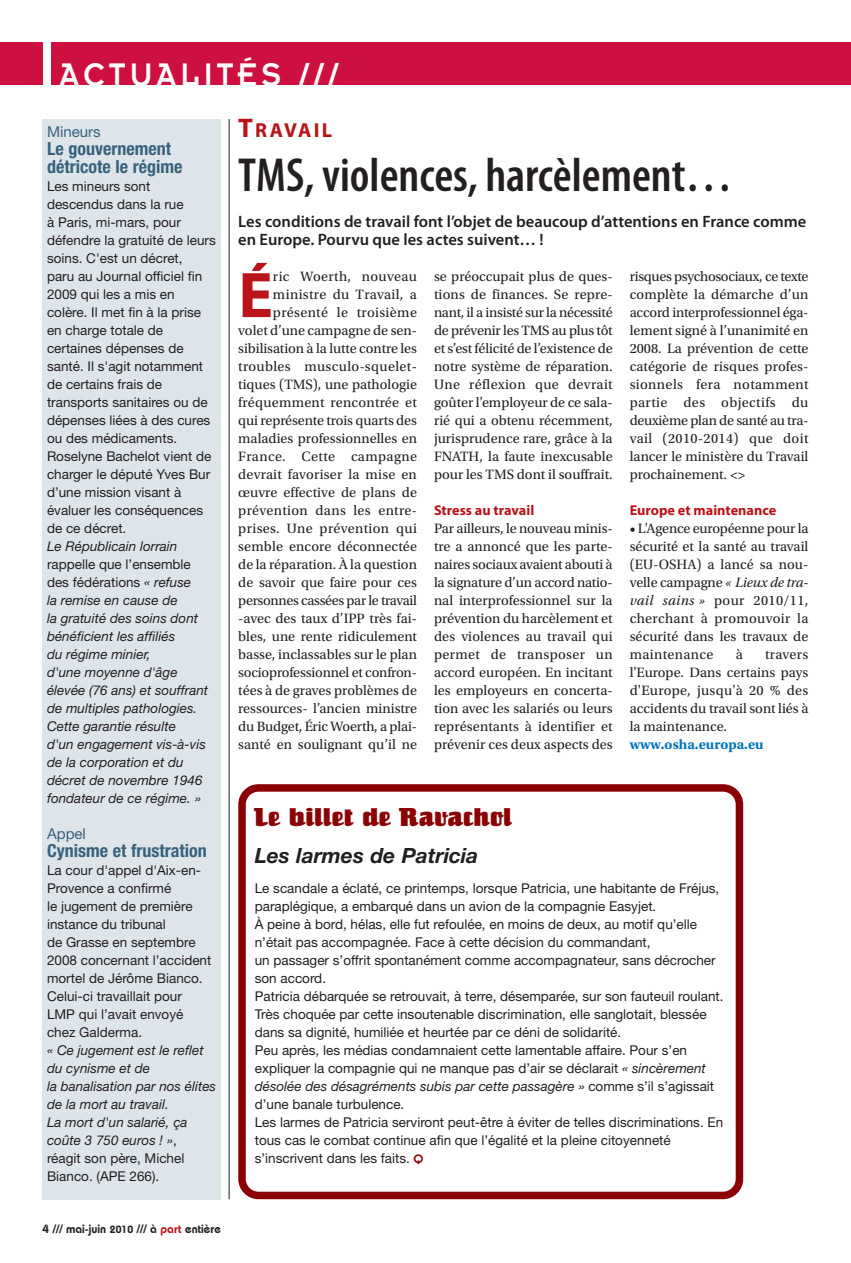
<style>
.page{position:relative;width:851px;height:1263px;background:#fff}
.page>*{position:absolute;margin:0;border:0;box-sizing:border-box;transform-origin:0 0}
.t1{font:700 65.1px "Myriad Pro";color:#ba1319}
.t2{font:600 condensed 48px "Myriad Pro";color:#231f20}
.t3{font:36px "Insignia LT Std";letter-spacing:.125em;color:#fff;scale:.9 1}
.t4{font:27px "Einhorn";letter-spacing:.045em;color:#8b0204}
.t5{font:italic 700 21px "Helvetica Neue LT Std";color:#231f20}
.t6{font:700 20.25px "Myriad Pro";letter-spacing:.11em;color:#ba1319}
.t7{font:700 condensed 18px/18px "Helvetica Neue LT Std";color:#38627b}
.t8{font:600 16.5px/18px "Myriad Pro";color:#231f20}
.t9{font:15px "Helvetica Neue LT Std";color:#38627b}
.t10{font:14.25px/18px "Utopia Std";color:#231f20;text-align:justify}
.t11{font:700 14.25px "Myriad Pro";color:#ba1319}
.t12{font:700 14.25px "Utopia Std";color:#0074bc}
.t13{font:13.5px/18px "Helvetica Neue LT Std";color:#231f20}
.t14{font:italic 13.5px/18px "Helvetica Neue LT Std";color:#231f20}
.t15{font:600 12px "Bauhaus Std";color:#231f20}
.s1{font-style:normal}
.s2{font-size:27px}
.s3{font-style:italic}
.s4{font-family:"Insignia LT Std";color:#8b0204}
.s5{font-size:10.5px}
.s6{color:#ba1319}
</style>
<div class="page">
<div style="left:0;top:43px;width:43px;height:42px;background:#ce1041"></div>
<div style="left:51px;top:43px;width:799px;height:42px;background:#ce1041"></div>
<div style="left:43px;top:119px;width:178px;height:1080px;background:#dee5ea"></div>
<hr style="left:229px;top:119px;width:1px;height:1080px;background:#231f20">
<svg style="left:238px;top:784px;width:505px;height:415px"></svg>
<h3 class="t3" style="left:60px;top:64px;width:312px">ACTUALITÉS ///</h3>
<p class="t9" style="left:47px;top:126px;width:55px">Mineurs</p>
<p class="t7" style="left:47px;top:141px;width:137px">Le gouvernement détricote le régime</p>
<p class="t13" style="left:47px;top:179px;width:170px">Les mineurs sont descendus dans la rue<br>à Paris, mi-mars, pour défendre la gratuité de leurs soins. C'est un décret,<br>paru au Journal officiel fin<br>2009 qui les a mis en colère. Il met fin à la prise en charge totale de certaines dépenses de santé. Il s'agit notamment de certains frais de transports sanitaires ou de dépenses liées à des cures ou des médicaments.<br>Roselyne Bachelot vient de charger le député Yves Bur d’une mission visant à évaluer les conséquences de ce décret.</p>
<p class="t14" style="left:47px;top:539px;width:132px">Le Républicain lorrain</p>
<p class="t14" style="left:47px;top:557px;width:162px"><span class="s1">rappelle que l’ensemble des fédérations</span> « refuse<br>la remise en cause de<br>la gratuité des soins dont bénéficient les affiliés<br>du régime minier,<br>d'une moyenne d'âge élevée (76 ans) et souffrant de multiples pathologies.<br>Cette garantie résulte<br>d'un engagement vis-à-vis de la corporation et du décret de novembre 1946 fondateur de ce régime. »</p>
<p class="t9" style="left:47px;top:828px;width:40px">Appel</p>
<p class="t7" style="left:47px;top:843px;width:161px">Cynisme et frustration</p>
<p class="t13" style="left:47px;top:863px;width:166px">La cour d'appel d'Aix-en-<br>Provence a confirmé<br>le jugement de première instance du tribunal<br>de Grasse en septembre<br>2008 concernant l’accident mortel de Jérôme Bianco.<br>Celui-ci travaillait pour<br>LMP qui l’avait envoyé chez Galderma.</p>
<p class="t14" style="left:47px;top:1043px;width:170px">« Ce jugement est le reflet du cynisme et de<br>la banalisation par nos élites de la mort au travail.<br>La mort d'un salarié, ça coûte 3 750 euros ! »<span class="s1">,<br>réagit son père, Michel<br>Bianco. (APE 266).</span></p>
<h3 class="t6" style="left:238px;top:123px;width:95px"><span class="s2">T</span>RAVAIL</h3>
<h2 class="t2" style="left:238px;top:158px;width:496px">TMS, violences, harcèlement…</h2>
<p class="t8" style="left:238px;top:214px;width:569px">Les conditions de travail font l’objet de beaucoup d’attentions en France comme en Europe. Pourvu que les actes suivent… !</p>
<h1 class="t1" style="left:238px;top:271px;width:36px">É</h1>
<p class="t10" style="left:238px;top:269px;width:180px;text-align:right">ric Woerth, nouveau ministre du Travail, a présenté le troisième<br>volet d’une campagne de sen&shy;sibilisation à la lutte contre les troubles musculo-squelet&shy;tiques (TMS), une pathologie fréquemment rencontrée et qui représente trois quarts des maladies professionnelles en<br>France. Cette campagne devrait favoriser la mise en œuvre effective de plans de prévention dans les entre&shy;prises. Une prévention qui semble encore déconnectée de la réparation. À la question de savoir que faire pour ces personnes cassées par le travail -avec des taux d’IPP très fai&shy;bles, une rente ridiculement basse, inclassables sur le plan socioprofessionnel et confron&shy;tées à de graves problèmes de ressources- l’ancien ministre du Budget, Éric Woerth, a plai&shy;santé en soulignant qu’il ne</p>
<p class="t10" style="left:434px;top:269px;width:180px">se préoccupait plus de ques&shy;tions de finances. Se repre&shy;nant, il a insisté sur la nécessité de prévenir les TMS au plus tôt et s’est félicité de l’existence de notre système de réparation.<br>Une réflexion que devrait goûter l’employeur de ce sala&shy;rié qui a obtenu récemment, jurisprudence rare, grâce à la FNATH, la faute inexcusable pour les TMS dont il souffrait.</p>
<p class="t10" style="left:629px;top:269px;width:180px">risques psychosociaux, ce texte complète la démarche d’un accord interprofessionnel éga&shy;lement signé à l’unanimité en 2008. La prévention de cette catégorie de risques profes&shy;sionnels fera notamment partie des objectifs du deuxième plan de santé au tra&shy;vail (2010-2014) que doit lancer le ministère du Travail prochainement. &lt;&gt;</p>
<p class="t11" style="left:629px;top:505px;width:148px">Europe et maintenance</p>
<p class="t10" style="left:629px;top:521px;width:180px">• L'Agence européenne pour la sécurité et la santé au travail (EU-OSHA) a lancé sa nou&shy;velle campagne <span class="s3">« Lieux de tra&shy;vail sains »</span> pour 2010/11, cherchant à promouvoir la sécurité dans les travaux de maintenance</p>
<p class="t11" style="left:434px;top:505px;width:102px">Stress au travail</p>
<p class="t10" style="left:434px;top:521px;width:180px">Par ailleurs, le nouveau minis&shy;tre a annoncé que les parte&shy;naires sociaux avaient abouti à la signature d’un accord natio&shy;nal interprofessionnel sur la prévention du harcèlement et des violences au travail qui permet de transposer un accord européen. En incitant les employeurs en concerta&shy;tion avec les salariés ou leurs représentants à identifier et prévenir ces deux aspects des</p>
<p class="t10" style="left:735px;top:647px;width:9px">à</p>
<p class="t10" style="left:629px;top:647px;width:180px;text-indent:135px">travers l'Europe. Dans certains pays d'Europe, jusqu'à 20 % des accidents du travail sont liés à la maintenance.</p>
<p class="t12" style="left:629px;top:739px;width:135px">www.osha.europa.eu</p>
<h3 class="t4" style="left:255px;top:808px;width:257px">Le billet de Ravachol</h3>
<h3 class="t5" style="left:255px;top:848px;width:225px">Les larmes de Patricia</h3>
<p class="t13" style="left:255px;top:881px;width:470px">Le scandale a éclaté, ce printemps, lorsque Patricia, une habitante de Fréjus, paraplégique, a embarqué dans un avion de la compagnie Easyjet.<br>À peine à bord, hélas, elle fut refoulée, en moins de deux, au motif qu’elle n’était pas accompagnée. Face à cette décision du commandant,<br>un passager s’offrit spontanément comme accompagnateur, sans décrocher son accord.<br>Patricia débarquée se retrouvait, à terre, désemparée, sur son fauteuil roulant.<br>Très choquée par cette insoutenable discrimination, elle sanglotait, blessée dans sa dignité, humiliée et heurtée par ce déni de solidarité.<br>Peu après, les médias condamnaient cette lamentable affaire. Pour s’en expliquer la compagnie qui ne manque pas d’air se déclarait <span class="s3">« sincèrement désolée des désagréments subis par cette passagère »</span> comme s’il s’agissait d’une banale turbulence.<br>Les larmes de Patricia serviront peut-être à éviter de telles discriminations. En tous cas le combat continue afin que l’égalité et la pleine citoyenneté s’inscrivent dans les faits. <span class="s4">Q</span></p>
<p class="t15" style="left:43px;top:1222px;width:180px">4 /// mai-juin <span class="s5">2010</span> /// à <span class="s6">part</span> entière</p>
</div>
